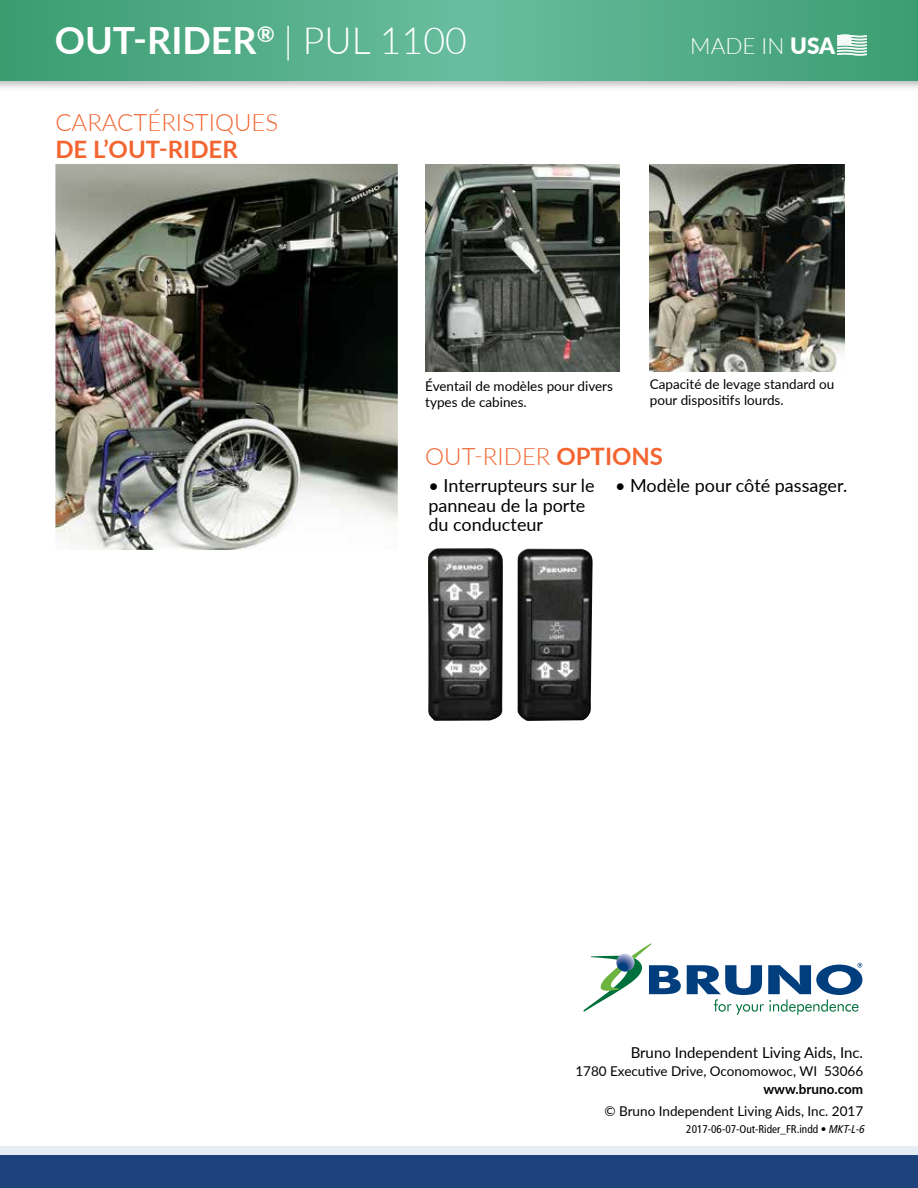
<style>
.page{position:relative;width:918px;height:1188px;background:#fff}
.page>*{position:absolute;margin:0;border:0;box-sizing:border-box;transform-origin:0 0}
.t1{font:700 37.5px "Lato";color:#fff}
.t2{font:300 24px "Lato";color:#f26531}
.t3{font:700 24px "Lato";color:#f26531}
.t4{font:300 22.5px "Lato";color:#fff}
.t5{font:18px/19.5px "Lato";color:#000}
.t6{font:15px "Lato";color:#000}
.t7{font:13.5px/16.5px "Lato";color:#000}
.t8{font:700 13.5px "Lato";color:#000}
.t9{font:condensed 11.25px "Frutiger LT Std";color:#000}
.s1{font-weight:300}
.s2{font-weight:900}
.s3{font-weight:700}
.s4{font-family:"Frutiger LT Pro";font-style:italic}
</style>
<div class="page">
<img style="left:55px;top:164px;width:343px;height:386px">
<img style="left:428px;top:548px;width:165px;height:173px">
<img style="left:650px;top:165px;width:194px;height:207px">
<img style="left:425px;top:165px;width:195px;height:207px">
<div style="left:0;top:0;width:918px;height:92px;background:#000;opacity:.27"></div>
<svg style="left:0;top:0;width:918px;height:81px;background:#52ac87"></svg>
<svg style="left:837px;top:35px;width:30px;height:21px"></svg>
<svg style="left:583px;top:943px;width:279px;height:72px"></svg>
<div style="left:0;top:1154px;width:918px;height:34px;background:#1e427c"></div>
<div style="left:0;top:1146px;width:918px;height:8px;background:#e7edf5"></div>
<h1 class="t1" style="left:55px;top:13px;width:414px">OUT-RIDER<sup>®</sup> <span class="s1">| PUL 1100</span></h1>
<h3 class="t4" style="left:690px;top:30px;width:146px">MADE IN <span class="s2">USA</span></h3>
<h2 class="t2" style="left:55px;top:106px;width:224px">CARACTÉRISTIQUES</h2>
<h2 class="t3" style="left:55px;top:131px;width:184px">DE L’OUT-RIDER</h2>
<p class="t7" style="left:425px;top:377px;width:189px">Éventail de modèles pour divers types de cabines.</p>
<p class="t7" style="left:650px;top:375px;width:186px">Capacité de levage standard ou pour dispositifs lourds.</p>
<h2 class="t2" style="left:425px;top:440px;width:239px">OUT-RIDER <span class="s3">OPTIONS</span></h2>
<h3 class="t5" style="left:428px;top:475px;width:168px">• Interrupteurs sur le panneau de la porte du conducteur</h3>
<h3 class="t5" style="left:615px;top:475px;width:234px">• Modèle pour côté passager.</h3>
<p class="t6" style="left:631px;top:1041px;width:234px">Bruno Independent Living Aids, Inc.</p>
<p class="t7" style="left:575px;top:1062px;width:289px">1780 Executive Drive, Oconomowoc, WI 53066</p>
<p class="t8" style="left:763px;top:1079px;width:101px">www.bruno.com</p>
<p class="t7" style="left:604px;top:1102px;width:260px">© Bruno Independent Living Aids, Inc. 2017</p>
<p class="t9" style="left:686px;top:1123px;width:180px">2017-06-07-Out-Rider_FR.indd • <span class="s4">MKT-L-6</span></p>
</div>
